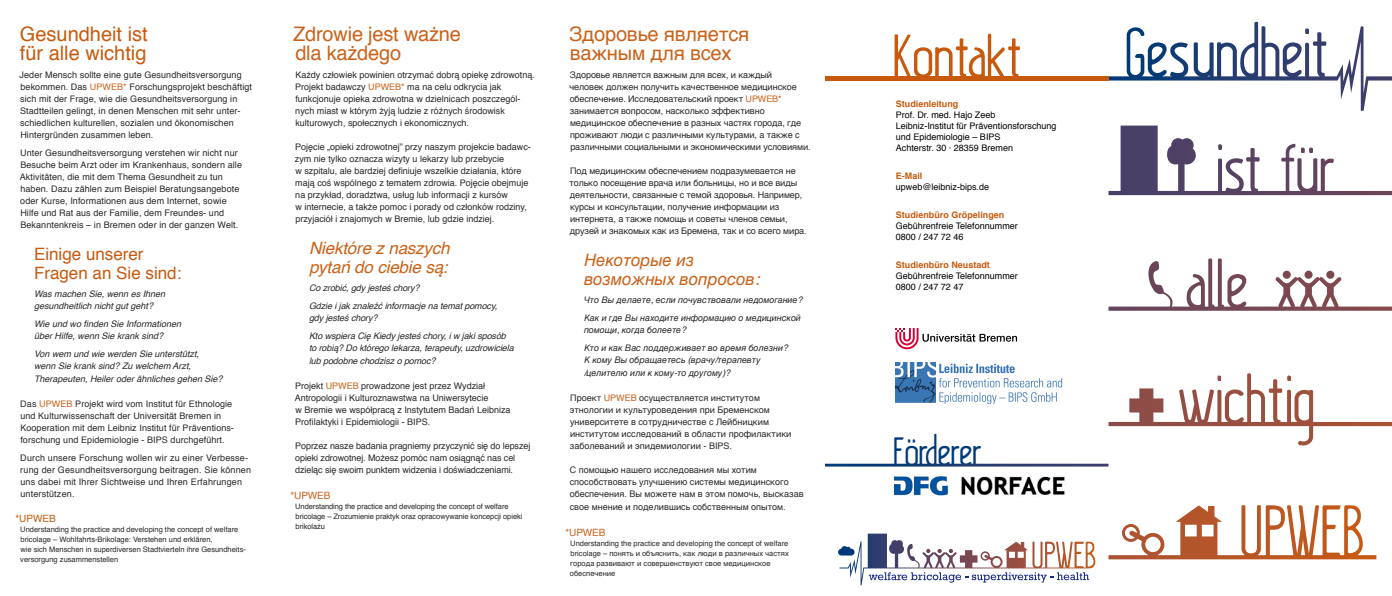
<style>
.page{position:relative;width:1392px;height:596px;background:#fff}
.page>*{position:absolute;margin:0;border:0;box-sizing:border-box;transform-origin:0 0}
.t1{font:60px "Kraftstoff";color:#c75a0e}
.t2{font:40px "Kraftstoff";color:#003979}
.t3{font:20px/19px "Helvetica";letter-spacing:-.01em;color:#ca621a}
.t4{font:20px/19px "Helvetica";color:#c75a0e}
.t5{font:italic 17px/19px "Helvetica";letter-spacing:-.01em;color:#ca621a}
.t6{font:17px "Helvetica";color:#c75a0e}
.t7{font:10px "Helvetica";letter-spacing:-.01em;color:#ca621a}
.t8{font:10px "Helvetica";color:#c75a0e}
.t9{font:9px/12px "Helvetica";color:#282829}
.t10{font:italic 9px/12px "Helvetica";letter-spacing:-.01em;color:#282829}
.t11{font:9px "Helvetica";color:#000}
.t12{font:9px/12px "Helvetica";letter-spacing:.02em;color:#282829}
.t13{font:700 9px "Helvetica";color:#c75a0e}
.t14{font:7.5px/10px "Helvetica";color:#282829}
.s1{color:#ca621a}
</style>
<div class="page">
<svg style="left:1108px;top:505px;width:268px;height:54px"></svg>
<svg style="left:1108px;top:23px;width:284px;height:88px"></svg>
<svg style="left:1108px;top:125px;width:284px;height:70px"></svg>
<svg style="left:1108px;top:258px;width:284px;height:52px"></svg>
<svg style="left:1108px;top:373px;width:284px;height:72px"></svg>
<svg style="left:825px;top:463px;width:283px;height:3px"></svg>
<img style="left:961px;top:476px;width:104px;height:19px">
<img style="left:939px;top:363px;width:123px;height:40px">
<img style="left:895px;top:362px;width:40px;height:40px">
<img style="left:895px;top:476px;width:53px;height:20px">
<hr style="left:825px;top:76px;width:283px;height:4px;background:#c75a0e">
<svg style="left:895px;top:328px;width:122px;height:21px"></svg>
<svg style="left:838px;top:533px;width:257px;height:52px"></svg>
<p class="t4" style="left:20px;top:25px;width:129px">Gesundheit ist für alle wichtig</p>
<p class="t9" style="left:20px;top:69px;width:234px">Jeder Mensch sollte eine gute Gesundheitsversorgung bekommen. Das <span class="s1">UPWEB*</span> Forschungsprojekt beschäftigt sich mit der Frage, wie die Gesundheitsversorgung in Stadtteilen gelingt, in denen Menschen mit sehr unter&shy;schiedlichen kulturellen, sozialen und ökonomischen Hintergründen zusammen leben.</p>
<p class="t9" style="left:20px;top:147px;width:224px">Unter Gesundheitsversorgung verstehen wir nicht nur Besuche beim Arzt oder im Krankenhaus, sondern alle Aktivitäten, die mit dem Thema Gesundheit zu tun haben. Dazu zählen zum Beispiel Beratungsangebote oder Kurse, Informationen aus dem Internet, sowie Hilfe und Rat aus der Familie, dem Freundes- und Bekanntenkreis – in Bremen oder in der ganzen Welt.</p>
<p class="t6" style="left:34px;top:240px;width:111px">Einige unserer</p>
<p class="t6" style="left:34px;top:259px;width:149px">Fragen an Sie sind:</p>
<p class="t10" style="left:34px;top:288px;width:133px">Was machen Sie, wenn es Ihnen</p>
<p class="t10" style="left:34px;top:300px;width:121px">gesundheitlich nicht gut geht?</p>
<p class="t10" style="left:34px;top:318px;width:149px">Wie und wo finden Sie Informationen</p>
<p class="t10" style="left:34px;top:330px;width:131px">über Hilfe, wenn Sie krank sind?</p>
<p class="t10" style="left:34px;top:348px;width:167px">Von wem und wie werden Sie unterstützt,</p>
<p class="t10" style="left:34px;top:360px;width:159px">wenn Sie krank sind? Zu welchem Arzt,</p>
<p class="t10" style="left:34px;top:373px;width:190px">Therapeuten, Heiler oder ähnliches gehen Sie?</p>
<p class="t9" style="left:20px;top:398px;width:215px">Das <span class="s1">UPWEB</span> Projekt wird vom Institut für Ethnologie und Kulturwissenschaft der Universität Bremen in Kooperation mit dem Leibniz Institut für Präventions&shy;forschung und Epidemiologie - BIPS durchgeführt.</p>
<p class="t12" style="left:20px;top:452px;width:232px">Durch unsere Forschung wollen wir zu einer Verbesse&shy;rung der Gesundheitsversorgung beitragen. Sie können uns dabei mit Ihrer Sichtweise und Ihren Erfahrungen unterstützen.</p>
<p class="t8" style="left:15px;top:510px;width:42px">*UPWEB</p>
<p class="t14" style="left:20px;top:524px;width:226px">Understanding the practice and developing the concept of welfare bricolage – Wohlfahrts-Brikolage: Verstehen und erklären,<br>wie sich Menschen in superdiversen Stadtvierteln ihre Gesundheits&shy;versorgung zusammenstellen</p>
<p class="t3" style="left:293px;top:25px;width:169px">Zdrowie jest ważne</p>
<p class="t3" style="left:295px;top:44px;width:107px">dla każdego</p>
<p class="t9" style="left:295px;top:69px;width:241px">Każdy człowiek powinien otrzymać dobrą opiekę zdrowotną.<br>Projekt badawczy <span class="s1">UPWEB*</span> ma na celu odkrycia jak funkcjonuje opieka zdrowotna w dzielnicach poszczegól&shy;nych miast w którym żyją ludzie z różnych środowisk kulturowych, społecznych i ekonomicznych.</p>
<p class="t9" style="left:295px;top:141px;width:237px">Pojęcie „opieki zdrowotnej” przy naszym projekcie badawc&shy;zym nie tylko oznacza wizyty u lekarzy lub przebycie<br>w szpitalu, ale bardziej definiuje wszelkie działania, które mają coś wspólnego z tematem zdrowia. Pojęcie obejmuje na przykład, doradztwa, usług lub informacji z kursów<br>w internecie, a także pomoc i porady od członków rodziny, przyjaciół i znajomych w Bremie, lub gdzie indziej.</p>
<p class="t5" style="left:309px;top:238px;width:142px">Niektóre z naszych pytań do ciebie są:</p>
<p class="t10" style="left:309px;top:282px;width:112px">Co zrobić, gdy jesteś chory?</p>
<p class="t10" style="left:309px;top:300px;width:190px">Gdzie i jak znaleźć informacje na temat pomocy, gdy jesteś chory?</p>
<p class="t10" style="left:309px;top:330px;width:206px">Kto wspiera Cię Kiedy jesteś chory, i w jaki sposób to robią? Do którego lekarza, terapeuty, uzdrowiciela</p>
<p class="t10" style="left:309px;top:355px;width:128px">lub podobne chodzisz o pomoc?</p>
<p class="t9" style="left:295px;top:380px;width:217px">Projekt <span class="s1">UPWEB</span> prowadzone jest przez Wydział Antropologii i Kulturoznawstwa na Uniwersytecie<br>w Bremie we współpracą z Instytutem Badań Leibniza Profilaktyki i Epidemiologii - BIPS.</p>
<p class="t9" style="left:295px;top:440px;width:237px">Poprzez nasze badania pragniemy przyczynić się do lepszej opieki zdrowotnej. Możesz pomóc nam osiągnąć nas cel dzieląc się swoim punktem widzenia i doświadczeniami.</p>
<p class="t7" style="left:290px;top:487px;width:42px">*UPWEB</p>
<p class="t14" style="left:295px;top:501px;width:229px">Understanding the practice and developing the concept of welfare bricolage – Zrozumienie praktyk oraz opracowywanie koncepcji opieki brikolażu</p>
<p class="t3" style="left:569px;top:25px;width:182px">Здоровье является важным для всех</p>
<p class="t9" style="left:569px;top:69px;width:243px">Здоровье является важным для всех, и каждый<br>человек должен получить качественное медицинское обеспечение. Исследовательский проект <span class="s1">UPWEB* </span>занимается вопросом, насколько эффективно медицинское обеспечение в разных частях города, где проживают люди с различными культурами, а также с различными социальными и экономическими условиями.</p>
<p class="t9" style="left:569px;top:165px;width:239px">Под медицинским обеспечением подразумевается не только посещение врача или больницы, но и все виды деятельности, связанные с темой здоровья. Например, курсы и консультации, получение информации из интернета, а также помощь и советы членов семьи, друзей и знакомых как из Бремена, так и со всего мира.</p>
<p class="t5" style="left:584px;top:250px;width:112px">Некоторые из</p>
<p class="t5" style="left:584px;top:269px;width:177px">возможных вопросов:</p>
<p class="t10" style="left:584px;top:294px;width:220px">Что Вы делаете, если почувствовали недомогание?</p>
<p class="t10" style="left:584px;top:312px;width:218px">Как и где Вы находите информацию о медицинской помощи, когда болеете?</p>
<p class="t10" style="left:584px;top:342px;width:205px">Кто и как Вас поддерживает во время болезни?</p>
<p class="t10" style="left:584px;top:354px;width:178px">К кому Вы обращаетесь (врачу/терапевту</p>
<p class="t10" style="left:584px;top:367px;width:148px">/целителю или к кому-то другому)?</p>
<p class="t9" style="left:570px;top:392px;width:223px">Проект <span class="s1">UPWEB</span> осуществляется институтом этнологии и культуроведения при Бременском университете в сотрудничестве с Лейбницким институтом исследований в области профилактики заболеваний и эпидемиологии - BIPS.</p>
<p class="t9" style="left:570px;top:464px;width:235px">С помощью нашего исследования мы хотим способствовать улучшению системы медицинского обеспечения. Вы можете нам в этом помочь, высказав</p>
<p class="t9" style="left:570px;top:501px;width:217px">свое мнение и поделившись собственным опытом.</p>
<p class="t7" style="left:565px;top:524px;width:42px">*UPWEB</p>
<p class="t14" style="left:570px;top:538px;width:220px">Understanding the practice and developing the concept of welfare bricolage – понять и объяснить, как люди в различных частях города развивают и совершенствуют свое медицинскоe обеспечение</p>
<p class="t1" style="left:893px;top:19px;width:131px">Kontakt</p>
<p class="t13" style="left:896px;top:96px;width:64px">Studienleitung</p>
<p class="t11" style="left:896px;top:107px;width:101px">Prof. Dr. med. Hajo Zeeb</p>
<p class="t11" style="left:896px;top:118px;width:162px">Leibniz-Institut für Präventionsforschung</p>
<p class="t11" style="left:896px;top:129px;width:106px">und Epidemiologie – BIPS</p>
<p class="t11" style="left:896px;top:140px;width:119px">Achterstr. 30 · 28359 Bremen</p>
<p class="t13" style="left:896px;top:168px;width:28px">E-Mail</p>
<p class="t11" style="left:896px;top:179px;width:95px">upweb@leibniz-bips.de</p>
<p class="t13" style="left:896px;top:207px;width:110px">Studienbüro Gröpelingen</p>
<p class="t11" style="left:896px;top:218px;width:123px">Gebührenfreie Telefonnummer</p>
<p class="t11" style="left:896px;top:229px;width:69px">0800 / 247 72 46</p>
<p class="t13" style="left:896px;top:257px;width:96px">Studienbüro Neustadt</p>
<p class="t11" style="left:896px;top:268px;width:123px">Gebührenfreie Telefonnummer</p>
<p class="t11" style="left:896px;top:279px;width:69px">0800 / 247 72 47</p>
<p class="t2" style="left:894px;top:426px;width:90px">Förderer</p>
</div>
